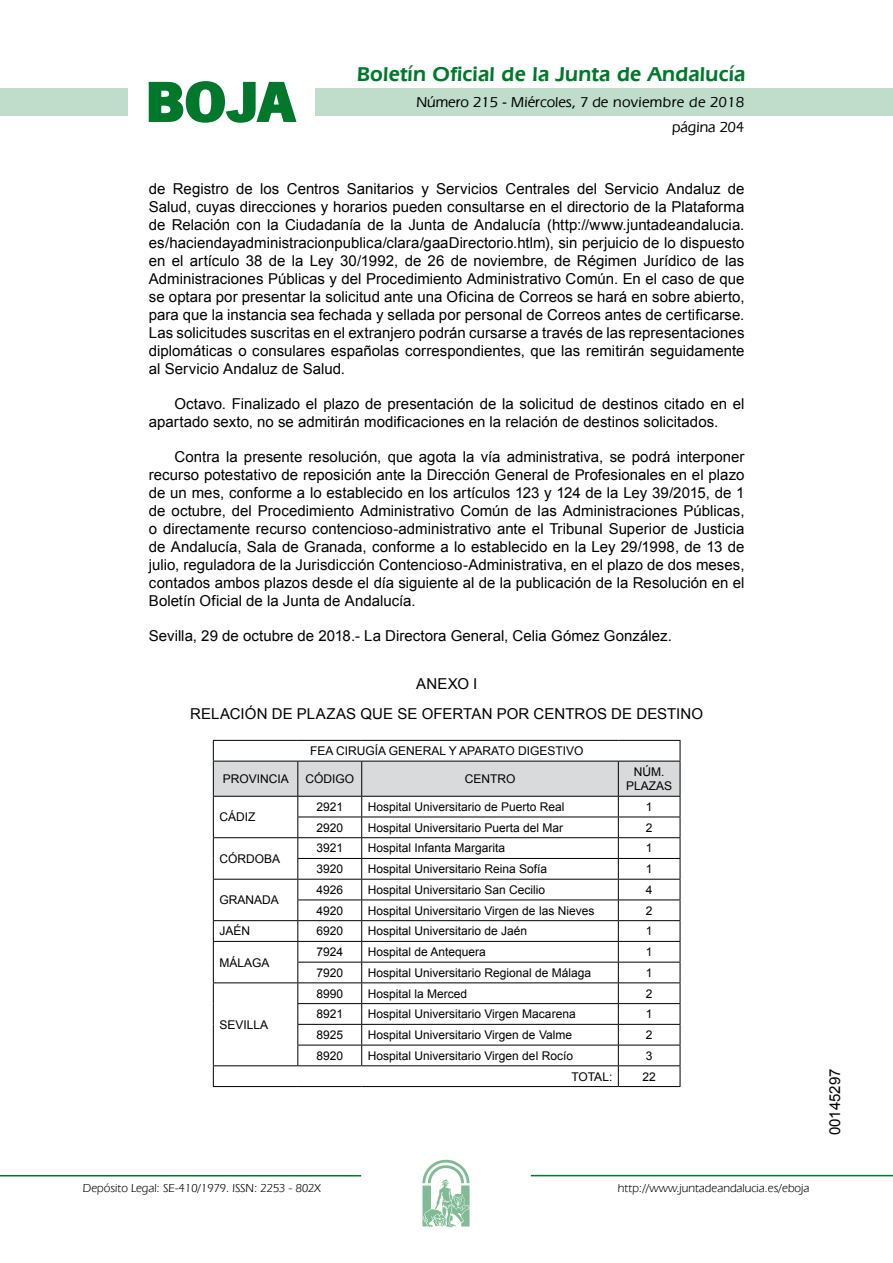
<style>
.page{position:relative;width:893px;height:1263px;background:#fff}
.page>*{position:absolute;margin:0;border:0;box-sizing:border-box;transform-origin:0 0}
.t1{font:700 57.75px "News Got T";color:#00782c;scale:1.14 1}
.t2{font:600 21px "Eras IT Cby BT";letter-spacing:.01em;color:#00782c}
.t3{font:15px/18px "Arial";color:#000;text-align:justify}
.t4{font:500 15px/24.5px "Eras IT Cby BT";color:#000;text-align:right}
.t5{font:12px/14.4px "Arial";color:#000;text-align:center}
.t6{font:12px "Eras IT Cby BT";color:#000}
</style>
<div class="page">
<div style="left:315px;top:88px;width:577px;height:28px;background:#bfddca"></div>
<div style="left:0;top:88px;width:128px;height:28px;background:#bfddca"></div>
<hr style="left:0;top:1175px;width:361px;height:2px;background:#00782c">
<svg style="left:422px;top:1159px;width:47px;height:68px"></svg>
<hr style="left:531px;top:1175px;width:361px;height:1px;background:#00782c">
<svg style="left:148px;top:81px;width:149px;height:42px"></svg>
<hr style="left:213px;top:740px;width:85px;height:1px;background:#000">
<hr style="left:298px;top:740px;width:64px;height:1px;background:#000">
<hr style="left:362px;top:740px;width:256px;height:1px;background:#000">
<hr style="left:618px;top:740px;width:62px;height:1px;background:#000">
<svg style="left:213px;top:741px;width:467px;height:345px"></svg>
<hr style="left:213px;top:1086px;width:85px;height:1px;background:#000">
<hr style="left:298px;top:1086px;width:64px;height:1px;background:#000">
<hr style="left:362px;top:1086px;width:256px;height:1px;background:#000">
<hr style="left:618px;top:1086px;width:62px;height:1px;background:#000">
<h1 class="t1" style="left:145px;top:68px;width:133px">BOJA</h1>
<h2 class="t2" style="left:357px;top:62px;width:390px">Boletín Oficial de la Junta de Andalucía</h2>
<p class="t4" style="left:416px;top:90px;width:329px">Número 215 - Miércoles, 7 de noviembre de 2018 página 204</p>
<p class="t3" style="left:149px;top:180px;width:597px">de Registro de los Centros Sanitarios y Servicios Centrales del Servicio Andaluz de Salud, cuyas direcciones y horarios pueden consultarse en el directorio de la Plataforma de Relación con la Ciudadanía de la Junta de Andalucía (http://www.juntadeandalucia. es/haciendayadministracionpublica/clara/gaaDirectorio.htlm), sin perjuicio de lo dispuesto en el artículo 38 de la Ley 30/1992, de 26 de noviembre, de Régimen Jurídico de las Administraciones Públicas y del Procedimiento Administrativo Común. En el caso de que se optara por presentar la solicitud ante una Oficina de Correos se hará en sobre abierto, para que la instancia sea fechada y sellada por personal de Correos antes de certificarse.<br>Las solicitudes suscritas en el extranjero podrán cursarse a través de las representaciones diplomáticas o consulares españolas correspondientes, que las remitirán seguidamente al Servicio Andaluz de Salud.</p>
<p class="t3" style="left:149px;top:395px;width:597px;text-indent:26px">Octavo. Finalizado el plazo de presentación de la solicitud de destinos citado en el apartado sexto, no se admitirán modificaciones en la relación de destinos solicitados.</p>
<p class="t3" style="left:149px;top:448px;width:597px;text-indent:26px">Contra la presente resolución, que agota la vía administrativa, se podrá interponer recurso potestativo de reposición ante la Dirección General de Profesionales en el plazo de un mes, conforme a lo establecido en los artículos 123 y 124 de la Ley 39/2015, de 1 de octubre, del Procedimiento Administrativo Común de las Administraciones Públicas, o directamente recurso contencioso-administrativo ante el Tribunal Superior de Justicia de Andalucía, Sala de Granada, conforme a lo establecido en la Ley 29/1998, de 13 de julio, reguladora de la Jurisdicción Contencioso-Administrativa, en el plazo de dos meses, contados ambos plazos desde el día siguiente al de la publicación de la Resolución en el Boletín Oficial de la Junta de Andalucía.</p>
<p class="t3" style="left:149px;top:627px;width:524px">Sevilla, 29 de octubre de 2018.- La Directora General, Celia Gómez González.</p>
<p class="t3" style="left:190px;top:668px;width:514px;line-height:30.8px;text-align:center">ANEXO I<br>RELACIÓN DE PLAZAS QUE SE OFERTAN POR CENTROS DE DESTINO</p>
<p class="t5" style="left:310px;top:744px;width:275px">FEA CIRUGÍA GENERAL Y APARATO DIGESTIVO</p>
<p class="t5" style="left:223px;top:772px;width:68px">PROVINCIA</p>
<p class="t5" style="left:305px;top:772px;width:50px">CÓDIGO</p>
<p class="t5" style="left:464px;top:772px;width:52px">CENTRO</p>
<p class="t5" style="left:626px;top:765px;width:48px">NÚM.<br>PLAZAS</p>
<p class="t5" style="left:219px;top:810px;width:37px">CÁDIZ</p>
<p class="t5" style="left:316px;top:800px;width:28px">2921</p>
<p class="t5" style="left:368px;top:800px;width:198px">Hospital Universitario de Puerto Real</p>
<p class="t5" style="left:646px;top:800px;width:8px">1</p>
<p class="t5" style="left:316px;top:820px;width:28px">2920</p>
<p class="t5" style="left:368px;top:820px;width:197px">Hospital Universitario Puerta del Mar</p>
<p class="t5" style="left:646px;top:820px;width:8px">2</p>
<p class="t5" style="left:219px;top:852px;width:62px">CÓRDOBA</p>
<p class="t5" style="left:219px;top:893px;width:61px">GRANADA</p>
<p class="t5" style="left:316px;top:841px;width:28px">3921</p>
<p class="t5" style="left:368px;top:841px;width:139px">Hospital Infanta Margarita</p>
<p class="t5" style="left:646px;top:841px;width:8px">1</p>
<p class="t5" style="left:316px;top:862px;width:28px">3920</p>
<p class="t5" style="left:368px;top:862px;width:181px">Hospital Universitario Reina Sofía</p>
<p class="t5" style="left:646px;top:862px;width:8px">1</p>
<p class="t5" style="left:316px;top:883px;width:28px">4926</p>
<p class="t5" style="left:368px;top:883px;width:179px">Hospital Universitario San Cecilio</p>
<p class="t5" style="left:646px;top:883px;width:8px">4</p>
<p class="t5" style="left:316px;top:903px;width:28px">4920</p>
<p class="t5" style="left:368px;top:903px;width:228px">Hospital Universitario Virgen de las Nieves</p>
<p class="t5" style="left:646px;top:903px;width:8px">2</p>
<p class="t5" style="left:219px;top:924px;width:32px">JAÉN</p>
<p class="t5" style="left:316px;top:924px;width:28px">6920</p>
<p class="t5" style="left:368px;top:924px;width:161px">Hospital Universitario de Jaén</p>
<p class="t5" style="left:646px;top:924px;width:8px">1</p>
<p class="t5" style="left:219px;top:955px;width:52px">MÁLAGA</p>
<p class="t5" style="left:316px;top:945px;width:28px">7924</p>
<p class="t5" style="left:368px;top:945px;width:120px">Hospital de Antequera</p>
<p class="t5" style="left:646px;top:945px;width:8px">1</p>
<p class="t5" style="left:316px;top:966px;width:28px">7920</p>
<p class="t5" style="left:368px;top:966px;width:225px">Hospital Universitario Regional de Málaga</p>
<p class="t5" style="left:646px;top:966px;width:8px">1</p>
<p class="t5" style="left:219px;top:1017px;width:50px">SEVILLA</p>
<p class="t5" style="left:316px;top:986px;width:28px">8990</p>
<p class="t5" style="left:368px;top:986px;width:101px">Hospital la Merced</p>
<p class="t5" style="left:646px;top:986px;width:8px">2</p>
<p class="t5" style="left:316px;top:1007px;width:28px">8921</p>
<p class="t5" style="left:368px;top:1007px;width:209px">Hospital Universitario Virgen Macarena</p>
<p class="t5" style="left:646px;top:1007px;width:8px">1</p>
<p class="t5" style="left:316px;top:1028px;width:28px">8925</p>
<p class="t5" style="left:368px;top:1028px;width:206px">Hospital Universitario Virgen de Valme</p>
<p class="t5" style="left:646px;top:1028px;width:8px">2</p>
<p class="t5" style="left:316px;top:1049px;width:28px">8920</p>
<p class="t5" style="left:368px;top:1049px;width:207px">Hospital Universitario Virgen del Rocío</p>
<p class="t5" style="left:646px;top:1049px;width:8px">3</p>
<p class="t5" style="left:571px;top:1069px;width:42px">TOTAL:</p>
<p class="t5" style="left:642px;top:1069px;width:15px">22</p>
<p class="t3" style="left:826px;top:1135px;width:68px;rotate:-90deg">00145297</p>
<p class="t6" style="left:83px;top:1181px;width:239px">Depósito Legal: SE-410/1979. ISSN: 2253 - 802X</p>
<p class="t6" style="left:618px;top:1181px;width:193px">http://www.juntadeandalucia.es/eboja</p>
</div>
